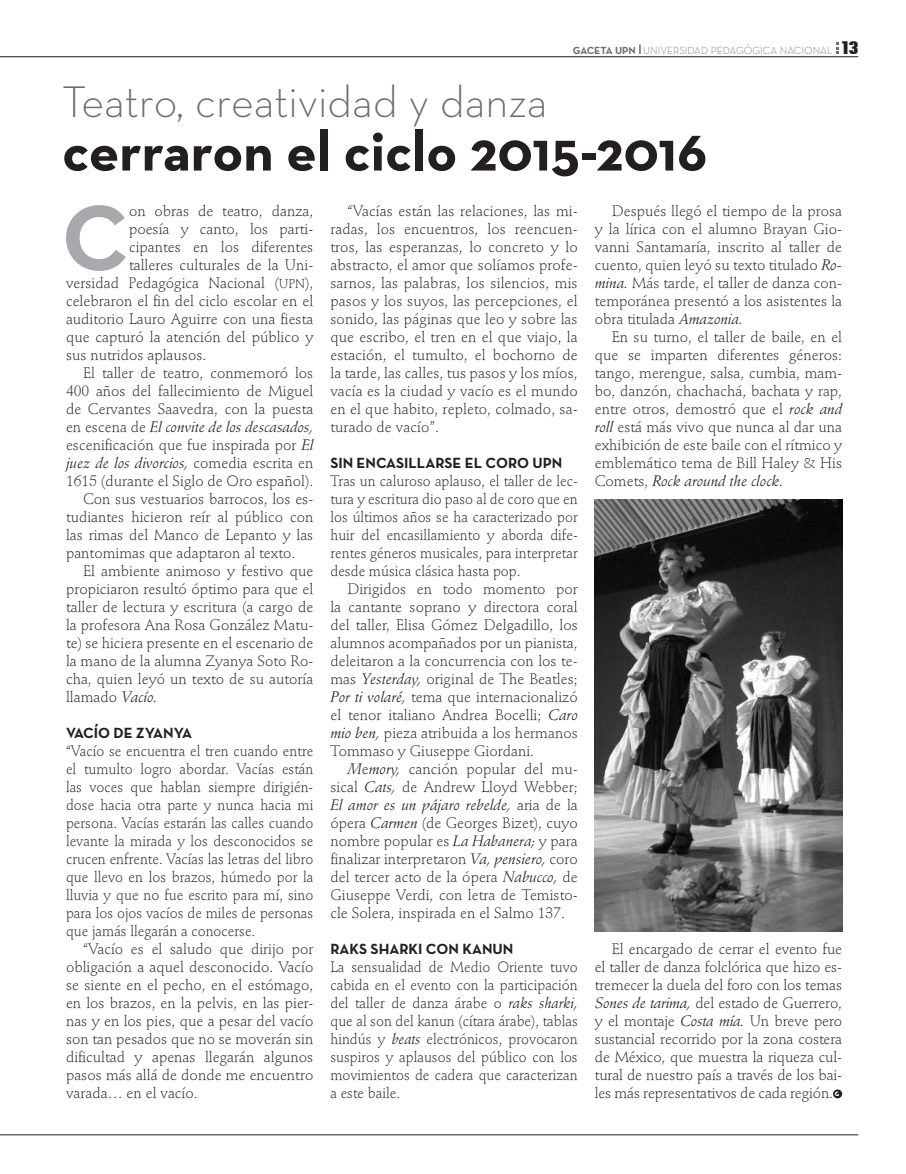
<style>
.page{position:relative;width:906px;height:1174px;background:#fff}
.page>*{position:absolute;margin:0;border:0;box-sizing:border-box;transform-origin:0 0}
.t1{font:700 94.35px "Neutra Text";color:#a8a9ad}
.t2{font:700 57px "Neutra Text";color:#231f20}
.t3{font:300 45px "Neutra Text";color:#6c6d70}
.t4{font:300 15px/18px "Stempel Schneidler";color:#231f20;text-align:justify}
.t5{font:300 15px/18px "Stempel Schneidler";color:#231f20;text-align:justify;scale:.95 1}
.t6{font:italic 15px "Stempel Schneidler";color:#231f20}
.t7{font:700 15px "Neutra Text";color:#231f20}
.t8{font:300 10.5px "Neutra Text";color:#76787b}
.t9{font:700 6.3px "Stone Sans";color:#fff;scale:.95 1}
.s1{font-weight:700;color:#6c6d70}
.s2{font-family:"Briem Akademi MM 900 400";font-weight:400;font-size:18px;color:#231f20}
.s3{font-family:"Stempel Schneidler Light SC850";font-weight:400;font-size:12.75px}
.s4{font-weight:300;font-style:normal}
.s5{font-weight:400;font-style:italic}
</style>
<div class="page">
<hr style="left:0;top:56px;width:858px;height:1px;background:#231f20">
<svg style="left:836px;top:42px;width:3px;height:12px"></svg>
<hr style="left:0;top:1134px;width:858px;height:1px;background:#231f20">
<div style="left:833px;top:1089px;width:9px;height:9px;background:#231f20;border-radius:50%"></div>
<img style="left:594px;top:499px;width:248px;height:433px">
<p class="t8" style="left:573px;top:44px;width:287px"><span class="s1">GACETA UPN</span> UNIVERSIDAD PEDAGÓGICA NACIONAL <span class="s2">13</span></p>
<h3 class="t3" style="left:62px;top:74px;width:487px">TEATRO, CREATIVIDAD Y DANZA</h3>
<h2 class="t2" style="left:62px;top:116px;width:647px">CERRARON EL CICLO 2015-2016</h2>
<h1 class="t1" style="left:61px;top:179px;width:69px">C</h1>
<p class="t4" style="left:129px;top:202px;width:186px">on obras de teatro, danza,</p>
<p class="t4" style="left:129px;top:220px;width:186px">poesía y canto, los parti-</p>
<p class="t4" style="left:129px;top:238px;width:186px">cipantes en los diferentes</p>
<p class="t4" style="left:129px;top:256px;width:186px">talleres culturales de la Uni-</p>
<p class="t4" style="left:66px;top:274px;width:249px">versidad Pedagógica Nacional (<span class="s3">upn</span>),</p>
<p class="t4" style="left:66px;top:292px;width:249px">celebraron el fin del ciclo escolar en el</p>
<p class="t4" style="left:66px;top:310px;width:249px">auditorio Lauro Aguirre con una fiesta</p>
<p class="t4" style="left:66px;top:328px;width:249px">que capturó la atención del público y</p>
<p class="t4" style="left:66px;top:346px;width:142px">sus nutridos aplausos.</p>
<p class="t4" style="left:83px;top:364px;width:232px">El taller de teatro, conmemoró los</p>
<p class="t4" style="left:66px;top:382px;width:249px">400 años del fallecimiento de Miguel</p>
<p class="t4" style="left:66px;top:400px;width:249px">de Cervantes Saavedra, con la puesta</p>
<p class="t6" style="left:66px;top:418px;width:249px"><span class="s4">en escena de</span> El convite de los descasados,</p>
<p class="t4" style="left:66px;top:436px;width:249px">escenificación que fue inspirada por <span class="s5">El</span></p>
<p class="t6" style="left:66px;top:454px;width:249px">juez de los divorcios, <span class="s4">comedia escrita en</span></p>
<p class="t4" style="left:66px;top:472px;width:249px">1615 (durante el Siglo de Oro español).</p>
<p class="t4" style="left:83px;top:490px;width:232px">Con sus vestuarios barrocos, los es-</p>
<p class="t4" style="left:66px;top:508px;width:249px">tudiantes hicieron reír al público con</p>
<p class="t4" style="left:66px;top:526px;width:249px">las rimas del Manco de Lepanto y las</p>
<p class="t4" style="left:66px;top:544px;width:231px">pantomimas que adaptaron al texto.</p>
<p class="t4" style="left:83px;top:562px;width:232px">El ambiente animoso y festivo que</p>
<p class="t4" style="left:66px;top:580px;width:249px">propiciaron resultó óptimo para que el</p>
<p class="t4" style="left:66px;top:598px;width:249px">taller de lectura y escritura (a cargo de</p>
<p class="t4" style="left:66px;top:616px;width:249px">la profesora Ana Rosa González Matu-</p>
<p class="t4" style="left:66px;top:634px;width:249px">te) se hiciera presente en el escenario de</p>
<p class="t4" style="left:66px;top:652px;width:249px">la mano de la alumna Zyanya Soto Ro-</p>
<p class="t4" style="left:66px;top:670px;width:249px">cha, quien leyó un texto de su autoría</p>
<p class="t4" style="left:66px;top:688px;width:93px">llamado <span class="s5">Vacío.</span></p>
<p class="t7" style="left:66px;top:724px;width:3px">VACÍO</p>
<p class="t7" style="left:113px;top:724px;width:78px">DE ZYAN YA</p>
<p class="t5" style="left:66px;top:742px;width:262px">“Vacío se encuentra el tren cuando entre el tumulto logro abordar. Vacías están las voces que hablan siempre dirigién&shy;dose hacia otra parte y nunca hacia mi persona. Vacías estarán las calles cuando levante la mirada y los desconocidos se crucen enfrente. Vacías las letras del libro que llevo en los brazos, húmedo por la lluvia y que no fue escrito para mí, sino para los ojos vacíos de miles de personas que jamás llegarán a conocerse.</p>
<p class="t4" style="left:66px;top:940px;width:249px;text-indent:17px">“Vacío es el saludo que dirijo por obligación a aquel desconocido. Vacío se siente en el pecho, en el estómago, en los brazos, en la pelvis, en las pier&shy;nas y en los pies, que a pesar del vacío son tan pesados que no se moverán sin dificultad y apenas llegarán algunos pasos más allá de donde me encuentro varada… en el vacío.</p>
<p class="t4" style="left:330px;top:202px;width:249px;text-indent:17px">“Vacías están las relaciones, las mi&shy;radas, los encuentros, los reencuen&shy;tros, las esperanzas, lo concreto y lo abstracto, el amor que solíamos profe&shy;sarnos, las palabras, los silencios, mis pasos y los suyos, las percepciones, el sonido, las páginas que leo y sobre las que escribo, el tren en el que viajo, la estación, el tumulto, el bochorno de la tarde, las calles, tus pasos y los míos, vacía es la ciudad y vacío es el mundo en el que habito, repleto, colmado, sa&shy;turado de vacío”.</p>
<p class="t7" style="left:330px;top:454px;width:36px">SIN ENCASILLA</p>
<p class="t7" style="left:435px;top:454px;width:129px">RSE EL CORO UPN</p>
<p class="t5" style="left:330px;top:472px;width:262px">Tras un caluroso aplauso, el taller de lec&shy;tura y escritura dio paso al de coro que en los últimos años se ha caracterizado por huir del encasillamiento y aborda dife&shy;rentes géneros musicales, para interpretar desde música clásica hasta pop.</p>
<p class="t4" style="left:330px;top:580px;width:249px;text-indent:17px">Dirigidos en todo momento por la cantante soprano y directora coral del taller, Elisa Gómez Delgadillo, los alumnos acompañados por un pianista, deleitaron a la concurrencia con los te&shy;mas <span class="s5">Yesterday,</span> original de The Beatles; <span class="s5">Por ti volaré,</span> tema que internacionalizó el tenor italiano Andrea Bocelli; <span class="s5">Caro mio ben,</span> pieza atribuida a los hermanos Tommaso y Giuseppe Giordani.</p>
<p class="t4" style="left:330px;top:760px;width:249px;text-indent:17px"><span class="s5">M</span>e<span class="s5">mory,</span> canción popular del mu&shy;sical <span class="s5">Cats,</span> de Andrew Lloyd Webber; <span class="s5">El amor es un pájaro rebelde,</span> aria de la ópera <span class="s5">Carmen</span> (de Georges Bizet), cuyo nombre popular es <span class="s5">La Habanera;</span> y para finalizar interpretaron <span class="s5">Va, pensiero,</span> coro del tercer acto de la ópera <span class="s5">Nabucco,</span> de Giuseppe Verdi, con letra de Temisto&shy;cle Solera, inspirada en el Salmo 137.</p>
<p class="t7" style="left:330px;top:940px;width:3px">RAKS</p>
<p class="t7" style="left:370px;top:940px;width:11px">SHA</p>
<p class="t7" style="left:399px;top:940px;width:38px">RKI CON</p>
<p class="t7" style="left:462px;top:940px;width:11px">KANUN</p>
<p class="t5" style="left:330px;top:958px;width:262px">La sensualidad de Medio Oriente tuvo cabida en el evento con la participación del taller de danza árabe o <span class="s5">raks sharki, </span>que al son del kanun (cítara árabe), tablas hindús y <span class="s5">beats</span> electrónicos, provocaron suspiros y aplausos del público con los movimientos de cadera que caracterizan a este baile.</p>
<p class="t4" style="left:595px;top:202px;width:249px;text-indent:17px">Después llegó el tiempo de la prosa y la lírica con el alumno Brayan Gio&shy;vanni Santamaría, inscrito al taller de cuento, quien leyó su texto titulado <span class="s5">Ro&shy;mina.</span> Más tarde, el taller de danza con&shy;temporánea presentó a los asistentes la obra titulada <span class="s5">Amazonia.</span></p>
<p class="t4" style="left:595px;top:328px;width:249px;text-indent:17px">En su turno, el taller de baile, en el que se imparten diferentes géneros: tango, merengue, salsa, cumbia, mam&shy;bo, danzón, chachachá, bachata y rap, entre otros, demostró que el <span class="s5">rock and roll</span> está más vivo que nunca al dar una exhibición de este baile con el rítmico y emblemático tema de Bill Haley &amp; His Comets, <span class="s5">Rock around the clock.</span></p>
<p class="t4" style="left:595px;top:940px;width:249px;text-indent:17px">El encargado de cerrar el evento fue el taller de danza folclórica que hizo es&shy;tremecer la duela del foro con los temas <span class="s5">Sones de tarima,</span> del estado de Guerrero, y el montaje <span class="s5">Costa mía.</span> Un breve pero sustancial recorrido por la zona costera de México, que muestra la riqueza cul&shy;tural de nuestro país a través de los bai&shy;les más representativos de cada región.</p>
<p class="t9" style="left:835px;top:1090px;width:6px">G</p>
</div>
